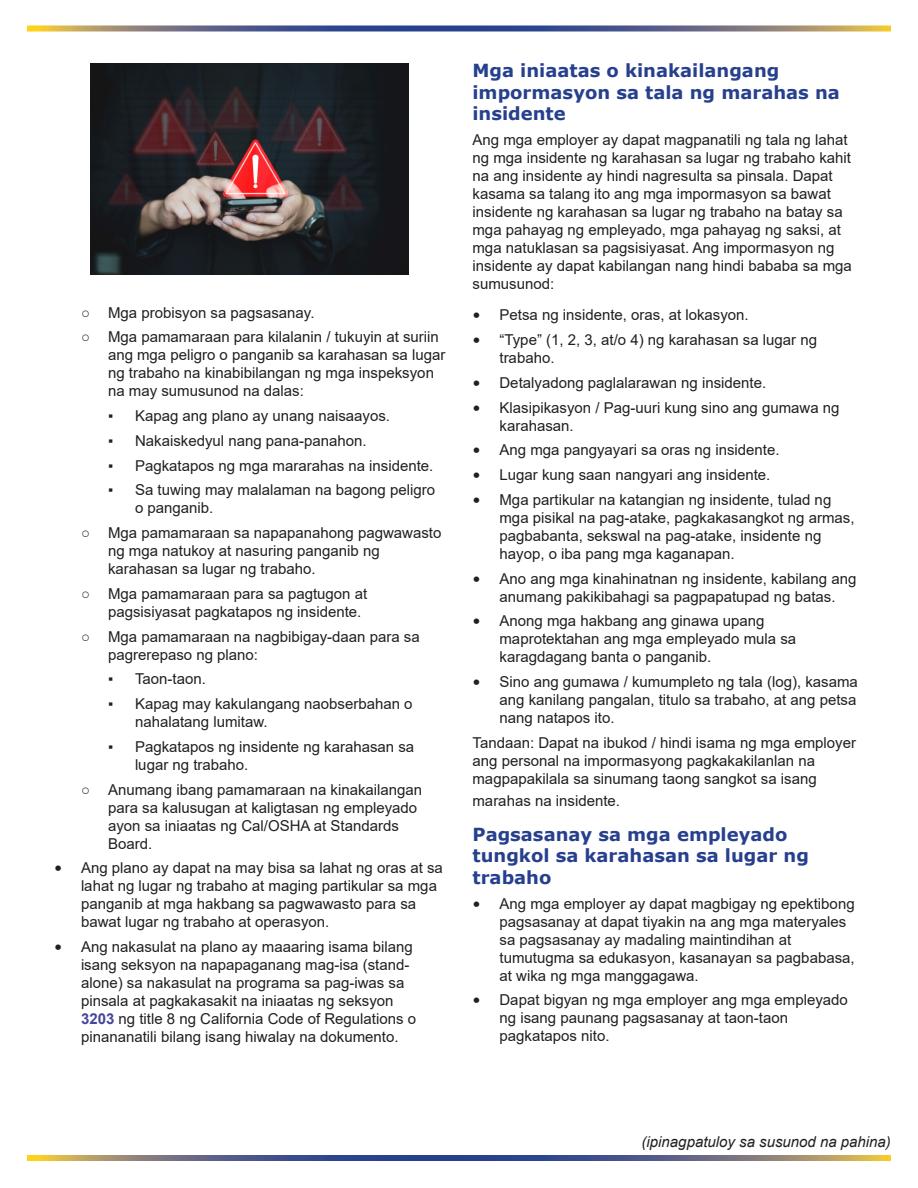
<style>
.page{position:relative;width:918px;height:1188px;background:#fff}
.page>*{position:absolute;margin:0;border:0;box-sizing:border-box;transform-origin:0 0}
.Header__top___H2{font:700 18px/21.6px "Verdana";color:#27408e}
.Body{font:15px/18px "Arial";color:#231f20}
.Body-2{font:italic 15px "Arial";color:#231f20}
.s1{font-family:"Century Gothic"}
.s2{font-family:"Verdana"}
.s3{font-weight:700;color:#44479a}
</style>
<div class="page">
<svg style="left:27px;top:1155px;width:864px;height:6px;background:#686a7d"></svg>
<svg style="left:27px;top:25px;width:864px;height:6px;background:#757788"></svg>
<img style="left:91px;top:63px;width:318px;height:212px">
<p class="Body" style="left:81px;top:303px;width:235px"><span class="s1">○</span> Mga probisyon sa pagsasanay.</p>
<p class="Body" style="left:108px;top:328px;width:339px;text-indent:-27px"><span class="s1">○</span> Mga pamamaraan para kilalanin / tukuyin at suriin ang mga peligro o panganib sa karahasan sa lugar ng trabaho na kinabibilangan ng mga inspeksyon na may sumusunod na dalas:</p>
<p class="Body" style="left:108px;top:407px;width:284px"><span class="s2">▪</span> Kapag ang plano ay unang naisaayos.</p>
<p class="Body" style="left:108px;top:432px;width:260px"><span class="s2">▪</span> Nakaiskedyul nang pana-panahon.</p>
<p class="Body" style="left:108px;top:456px;width:327px"><span class="s2">▪</span> Pagkatapos ng mga mararahas na insidente.</p>
<p class="Body" style="left:135px;top:481px;width:302px;text-indent:-27px"><span class="s2">▪</span> Sa tuwing may malalaman na bagong peligro o panganib.</p>
<p class="Body" style="left:108px;top:524px;width:335px;text-indent:-27px"><span class="s1">○</span> Mga pamamaraan sa napapanahong pagwawasto ng mga natukoy at nasuring panganib ng karahasan sa lugar ng trabaho.</p>
<p class="Body" style="left:108px;top:585px;width:261px;text-indent:-27px"><span class="s1">○</span> Mga pamamaraan para sa pagtugon at pagsisiyasat pagkatapos ng insidente.</p>
<p class="Body" style="left:108px;top:627px;width:313px;text-indent:-27px"><span class="s1">○</span> Mga pamamaraan na nagbibigay-daan para sa pagrerepaso ng plano:</p>
<p class="Body" style="left:108px;top:670px;width:99px"><span class="s2">▪</span> Taon-taon.</p>
<p class="Body" style="left:135px;top:695px;width:279px;text-indent:-27px"><span class="s2">▪</span> Kapag may kakulangang naobserbahan o nahalatang lumitaw.</p>
<p class="Body" style="left:135px;top:738px;width:281px;text-indent:-27px"><span class="s2">▪</span> Pagkatapos ng insidente ng karahasan sa lugar ng trabaho.</p>
<p class="Body" style="left:108px;top:780px;width:316px;text-indent:-27px"><span class="s1">○</span> Anumang ibang pamamaraan na kinakailangan para sa kalusugan at kaligtasan ng empleyado ayon sa iniaatas ng Cal/OSHA at Standards Board.</p>
<p class="Body" style="left:81px;top:859px;width:363px;text-indent:-27px"><span class="s2">•</span> Ang plano ay dapat na may bisa sa lahat ng oras at sa lahat ng lugar ng trabaho at maging partikular sa mga panganib at mga hakbang sa pagwawasto para sa bawat lugar ng trabaho at operasyon.</p>
<p class="Body" style="left:81px;top:938px;width:337px;text-indent:-27px"><span class="s2">•</span> Ang nakasulat na plano ay maaaring isama bilang isang seksyon na napapaganang mag-isa (stand&shy;alone) sa nakasulat na programa sa pag-iwas sa pinsala at pagkakasakit na iniaatas ng seksyon <span class="s3">3203</span> ng title 8 ng California Code of Regulations o pinananatili bilang isang hiwalay na dokumento.</p>
<h2 class="Header__top___H2" style="left:472px;top:59px;width:369px">Mga iniaatas o kinakailangang impormasyon sa tala ng marahas na insidente</h2>
<p class="Body" style="left:472px;top:131px;width:381px">Ang mga employer ay dapat magpanatili ng tala ng lahat ng mga insidente ng karahasan sa lugar ng trabaho kahit na ang insidente ay hindi nagresulta sa pinsala. Dapat kasama sa talang ito ang mga impormasyon sa bawat insidente ng karahasan sa lugar ng trabaho na batay sa mga pahayag ng empleyado, mga pahayag ng saksi, at mga natuklasan sa pagsisiyasat. Ang impormasyon ng insidente ay dapat kabilangan nang hindi bababa sa mga sumusunod:</p>
<p class="Body" style="left:472px;top:306px;width:278px"><span class="s2">•</span> Petsa ng insidente, oras, at lokasyon.</p>
<p class="Body" style="left:500px;top:331px;width:319px;text-indent:-27px"><span class="s2">•</span> “Type” (1, 2, 3, at/o 4) ng karahasan sa lugar ng trabaho.</p>
<p class="Body" style="left:472px;top:374px;width:295px"><span class="s2">•</span> Detalyadong paglalarawan ng insidente.</p>
<p class="Body" style="left:500px;top:398px;width:342px;text-indent:-27px"><span class="s2">•</span> Klasipikasyon / Pag-uuri kung sino ang gumawa ng karahasan.</p>
<p class="Body" style="left:472px;top:441px;width:309px"><span class="s2">•</span> Ang mga pangyayari sa oras ng insidente.</p>
<p class="Body" style="left:472px;top:466px;width:299px"><span class="s2">•</span> Lugar kung saan nangyari ang insidente.</p>
<p class="Body" style="left:500px;top:491px;width:357px;text-indent:-27px"><span class="s2">•</span> Mga partikular na katangian ng insidente, tulad ng mga pisikal na pag-atake, pagkakasangkot ng armas, pagbabanta, sekswal na pag-atake, insidente ng hayop, o iba pang mga kaganapan.</p>
<p class="Body" style="left:472px;top:569px;width:385px;text-align:center"><span class="s2">•</span> Ano ang mga kinahinatnan ng insidente, kabilang ang anumang pakikibahagi sa pagpapatupad ng batas.</p>
<p class="Body" style="left:500px;top:612px;width:298px;text-indent:-27px"><span class="s2">•</span> Anong mga hakbang ang ginawa upang maprotektahan ang mga empleyado mula sa karagdagang banta o panganib.</p>
<p class="Body" style="left:500px;top:673px;width:360px;text-align:justify;text-indent:-27px"><span class="s2">•</span> Sino ang gumawa / kumumpleto ng tala (log), kasama ang kanilang pangalan, titulo sa trabaho, at ang petsa nang natapos ito.</p>
<p class="Body" style="left:472px;top:734px;width:385px">Tandaan: Dapat na ibukod / hindi isama ng mga employer ang personal na impormasyong pagkakakilanlan na magpapakilala sa sinumang taong sangkot sa isang</p>
<p class="Body" style="left:472px;top:791px;width:149px">marahas na insidente.</p>
<h2 class="Header__top___H2" style="left:472px;top:823px;width:338px">Pagsasanay sa mga empleyado tungkol sa karahasan sa lugar ng trabaho</h2>
<p class="Body" style="left:500px;top:894px;width:357px;text-indent:-27px"><span class="s2">•</span> Ang mga employer ay dapat magbigay ng epektibong pagsasanay at dapat tiyakin na ang mga materyales sa pagsasanay ay madaling maintindihan at tumutugma sa edukasyon, kasanayan sa pagbabasa, at wika ng mga manggagawa.</p>
<p class="Body" style="left:500px;top:991px;width:350px;text-indent:-27px"><span class="s2">•</span> Dapat bigyan ng mga employer ang mga empleyado ng isang paunang pagsasanay at taon-taon pagkatapos nito.</p>
<p class="Body-2" style="left:642px;top:1132px;width:251px">(ipinagpatuloy sa susunod na pahina)</p>
</div>
